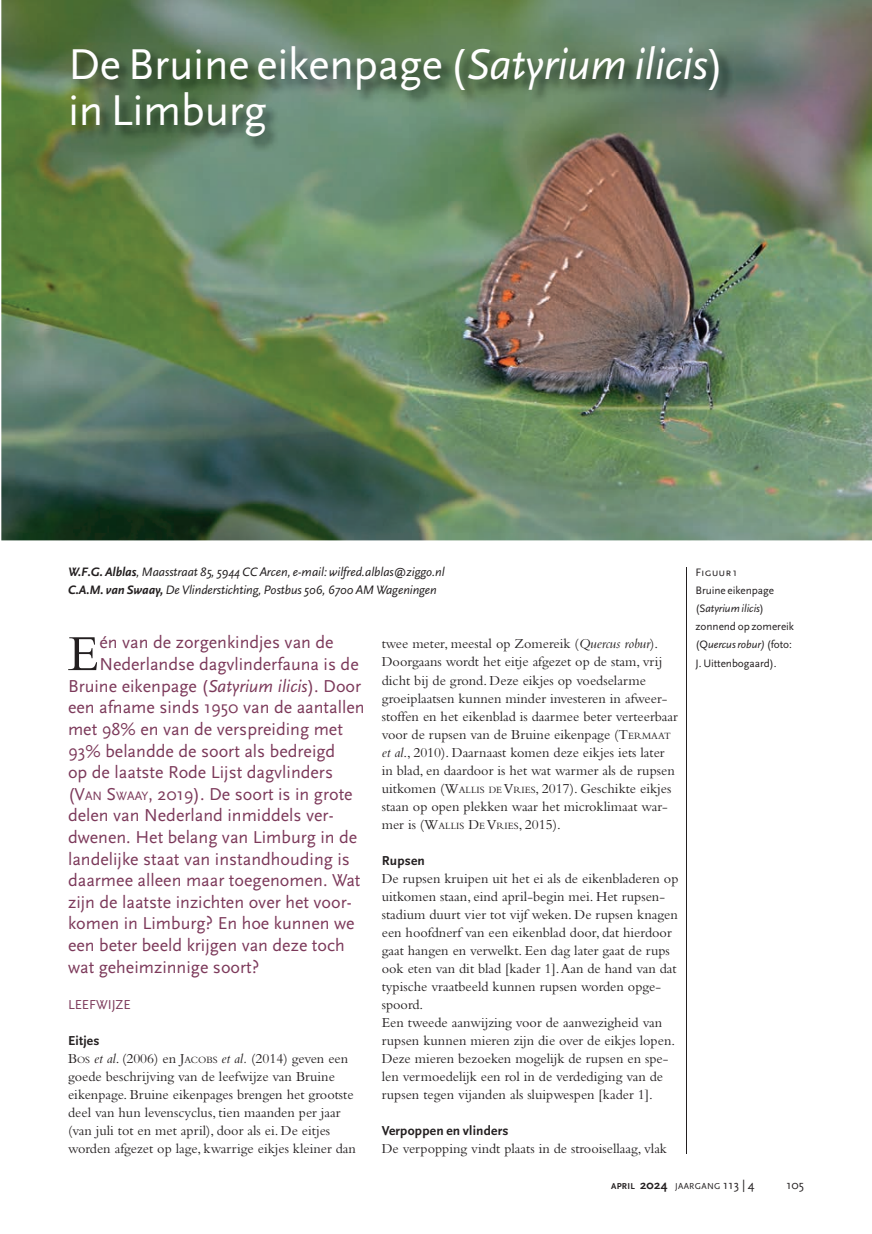
<style>
.page{position:relative;width:872px;height:1234px;background:#fff}
.page>*{position:absolute;margin:0;border:0;box-sizing:border-box;transform-origin:0 0}
.t1{font:52.8px "Bembo";color:#231f20}
.t2{font:45px/46.5px "Scala Sans";letter-spacing:-.005em;color:#fff}
.t3{font:18px "Scala Sans";color:#7c395a}
.t4{font:14.25px/18px "Bembo";color:#231f20}
.t5{font:700 13.5px "Scala Sans";letter-spacing:.015em;color:#231f20}
.t6{font:13.5px "Scala Sans";letter-spacing:-.005em;color:#7c395a}
.t7{font:italic 12.75px/18px "Scala Sans";letter-spacing:-.005em;color:#231f20}
.t8{font:12.75px "Scala Sans";color:#231f20}
.t9{font:11.25px/18px "Scala Sans";letter-spacing:-.005em;color:#231f20}
.t10{font:11.25px "Scala Sans Caps";letter-spacing:-.005em;color:#231f20}
.t11{font:8.85px "Scala Sans";letter-spacing:.035em;color:#231f20}
.s1{font-style:italic}
.s2{font-weight:700}
.s3{font-style:inherit}
.s4{font-size:10.05px}
.s5{font-size:12.6px}
.s6{font-weight:700;font-size:12.75px}
.s7{font-size:12.75px}
</style>
<div class="page">
<hr style="left:686px;top:567px;width:1px;height:586px;background:#231f20">
<img style="left:1px;top:0;width:871px;height:540px">
<img style="left:71px;top:45px;width:663px;height:107px">
<h2 class="t2" style="left:68px;top:42px;width:657px">De Bruine eikenpage (<span class="s1">Satyrium ilicis</span>) in Limburg</h2>
<p class="t7" style="left:68px;top:563px;width:378px"><span class="s2">W.F.G. Alblas</span>, Maasstraat 85, 5944 CC Arcen, e-mail: wilfred.alblas@ziggo.nl<br><span class="s2">C.A.M. van Swaay,</span> De Vlinderstichting, Postbus 506, 6700 AM Wageningen</p>
<p class="t10" style="left:695px;top:566px;width:43px">Figuur <span class="s3">1</span></p>
<p class="t9" style="left:695px;top:582px;width:100px">Bruine eikenpage (S<span class="s1">atyrium ilicis</span>) zonnend op zomereik (Q<span class="s1">uercus robur)</span> (foto:<br>J. Uittenbogaard).</p>
<h1 class="t1" style="left:68px;top:622px;width:33px">E</h1>
<p class="t3" style="left:99px;top:632px;width:236px">én van de zorgenkindjes van de</p>
<p class="t4" style="left:382px;top:634px;width:298px">twee meter, meestal op Zomereik (<span class="s1">Quercus robur</span>).<br>Doorgaans wordt het eitje afgezet op de stam, vrij dicht bij de grond. Deze eikjes op voedselarme groeiplaatsen kunnen minder investeren in afweer&shy;stoffen en het eikenblad is daarmee beter verteerbaar voor de rupsen van de Bruine eikenpage (<span class="s3">T</span><span class="s4">ERMAAT </span><span class="s1">et al</span>., 2010). Daarnaast komen deze eikjes iets later in blad, en daardoor is het wat warmer als de rupsen uitkomen (<span class="s3">W</span><span class="s4">ALLIS DE</span> <span class="s3">V</span><span class="s4">RIES</span>, 2017). Geschikte eikjes staan op open plekken waar het microklimaat war&shy;mer is (<span class="s3">W</span><span class="s4">ALLIS</span> <span class="s3">D</span><span class="s4">E</span> <span class="s3">V</span><span class="s4">RIES</span>, 2015).</p>
<p class="t5" style="left:382px;top:852px;width:45px">Rupsen</p>
<p class="t4" style="left:382px;top:868px;width:298px">De rupsen kruipen uit het ei als de eikenbladeren op uitkomen staan, eind april-begin mei. Het rupsen&shy;stadium duurt vier tot vijf weken. De rupsen knagen een hoofdnerf van een eikenblad door, dat hierdoor gaat hangen en verwelkt. Een dag later gaat de rups ook eten van dit blad [kader 1]. Aan de hand van dat typische vraatbeeld kunnen rupsen worden opge&shy;spoord.<br>Een tweede aanwijzing voor de aanwezigheid van rupsen kunnen mieren zijn die over de eikjes lopen.<br>Deze mieren bezoeken mogelijk de rupsen en spe&shy;len vermoedelijk een rol in de verdediging van de rupsen tegen vijanden als sluipwespen [kader 1].</p>
<p class="t5" style="left:382px;top:1122px;width:128px">Verpoppen en vlinders</p>
<p class="t4" style="left:382px;top:1138px;width:287px">De verpopping vindt plaats in de strooisellaag, vlak</p>
<p class="t3" style="left:99px;top:654px;width:261px">Nederlandse dagvlinderfauna is de</p>
<p class="t3" style="left:68px;top:676px;width:295px">Bruine eikenpage (<span class="s1">Satyrium ilicis</span>). Door</p>
<p class="t3" style="left:68px;top:697px;width:298px">een afname sinds 1950 van de aantallen</p>
<p class="t3" style="left:68px;top:719px;width:276px">met 98% en van de verspreiding met</p>
<p class="t3" style="left:68px;top:740px;width:269px">93% belandde de soort als bedreigd</p>
<p class="t3" style="left:68px;top:762px;width:266px">op de laatste Rode Lijst dagvlinders</p>
<p class="t3" style="left:68px;top:784px;width:286px">(<span class="s3">V</span><span class="s5">AN</span> <span class="s3">S</span><span class="s5">WAAY</span>, 2019). De soort is in grote</p>
<p class="t3" style="left:68px;top:805px;width:267px">delen van Nederland inmiddels ver-</p>
<p class="t3" style="left:68px;top:827px;width:291px">dwenen. Het belang van Limburg in de</p>
<p class="t3" style="left:68px;top:848px;width:283px">landelijke staat van instandhouding is</p>
<p class="t3" style="left:68px;top:870px;width:294px">daarmee alleen maar toegenomen. Wat</p>
<p class="t3" style="left:68px;top:892px;width:285px">zijn de laatste inzichten over het voor-</p>
<p class="t3" style="left:68px;top:913px;width:288px">komen in Limburg? En hoe kunnen we</p>
<p class="t3" style="left:68px;top:935px;width:278px">een beter beeld krijgen van deze toch</p>
<p class="t3" style="left:68px;top:956px;width:193px">wat geheimzinnige soort?</p>
<p class="t6" style="left:68px;top:996px;width:64px">LEEFWIJZE</p>
<p class="t5" style="left:68px;top:1032px;width:33px">Eitjes</p>
<p class="t4" style="left:68px;top:1048px;width:289px"><span class="s3">B</span><span class="s4">OS</span> <span class="s1">et al</span>. (2006) en <span class="s3">J</span><span class="s4">ACOBS</span> <span class="s1">et al.</span> (2014) geven een goede beschrijving van de leefwijze van Bruine eikenpage. Bruine eikenpages brengen het grootste deel van hun levenscyclus, tien maanden per jaar (van juli tot en met april), door als ei. De eitjes worden afgezet op lage, kwarrige eikjes kleiner dan</p>
<p class="t11" style="left:611px;top:1180px;width:145px"><span class="s2">april</span> <span class="s6">2024</span> JAARGANG <span class="s7">113 | 4</span></p>
<p class="t8" style="left:786px;top:1177px;width:19px">105</p>
</div>
